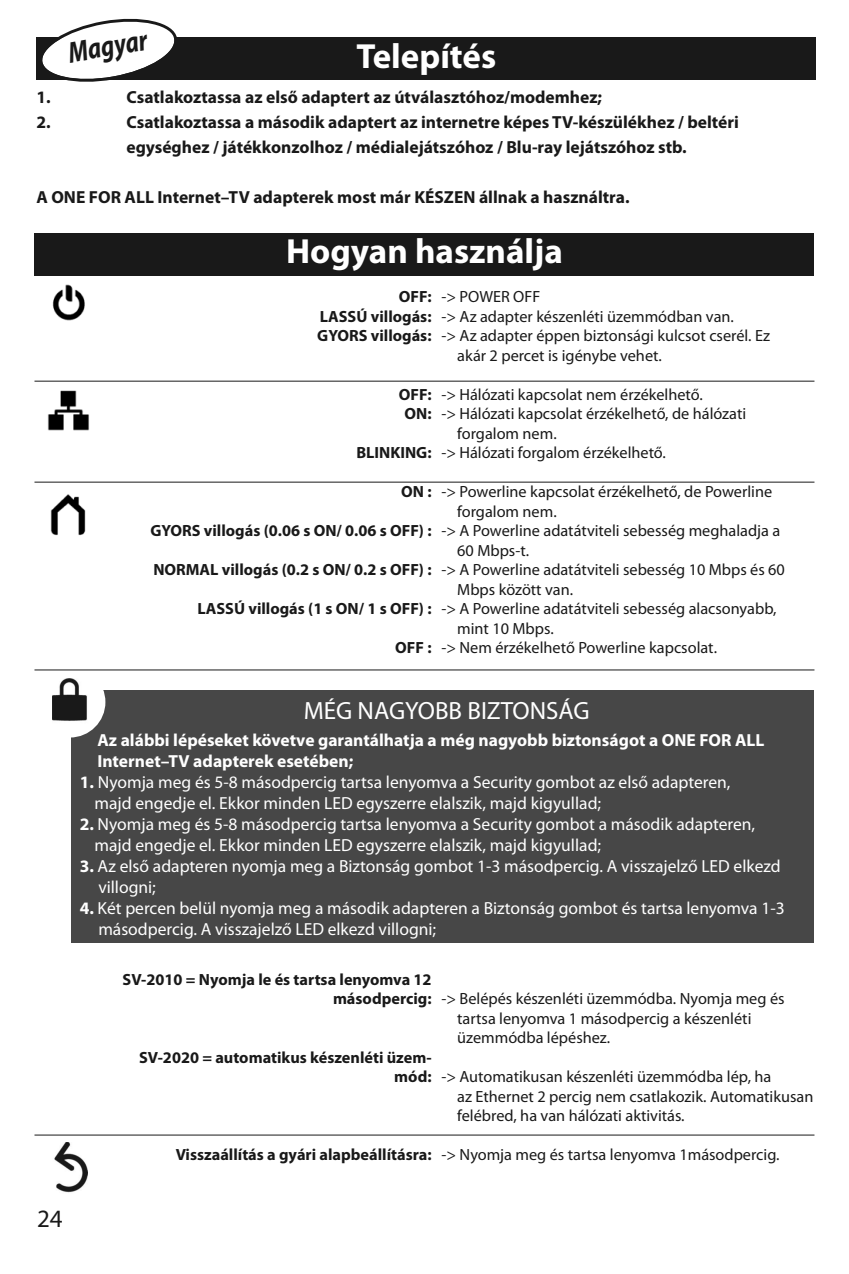
<style>
.page{position:relative;width:849px;height:1274px;background:#fff}
.page>*{position:absolute;margin:0;border:0;box-sizing:border-box;transform-origin:0 0}
.t1{font:700 35px "Myriad Pro";color:#fff}
.t2{font:italic 700 30px "Myriad Pro";color:#191919;scale:.8 1}
.t3{font:25px "Myriad Pro";color:#fff}
.t4{font:25px "Myriad Pro";color:#191919}
.t5{font:17.5px/21px "Myriad Pro";color:#fff}
.t6{font:700 17.5px/25px "Myriad Pro";color:#191919}
.t7{font:700 17.5px/21px "Myriad Pro";color:#fff}
.t8{font:16.25px/19.5px "Myriad Pro";color:#191919}
.t9{font:700 16.25px/19.5px "Myriad Pro";color:#191919;text-align:right}
.s1{font-weight:700}
</style>
<div class="page">
<img style="left:54px;top:1142px;width:34px;height:51px">
<div style="left:36px;top:38px;width:780px;height:42px;background:#191919"></div>
<svg style="left:37px;top:18px;width:143px;height:64px"></svg>
<img style="left:52px;top:284px;width:33px;height:37px">
<img style="left:48px;top:390px;width:41px;height:41px">
<img style="left:50px;top:494px;width:36px;height:42px">
<hr style="left:34px;top:381px;width:780px;height:1px;background:#191919">
<hr style="left:34px;top:482px;width:780px;height:1px;background:#191919">
<hr style="left:34px;top:1134px;width:780px;height:1px;background:#191919">
<div style="left:34px;top:233px;width:780px;height:42px;background:#191919"></div>
<div style="left:71px;top:690px;width:742px;height:253px;background:#474747"></div>
<div style="left:34px;top:666px;width:71px;height:71px;background:#fff;border-radius:50%"></div>
<img style="left:52px;top:678px;width:35px;height:43px">
<hr style="left:34px;top:669px;width:780px;height:1px;background:#191919">
<h2 class="t2" style="left:66px;top:42px;width:102px;rotate:-10deg">Magyar</h2>
<h1 class="t1" style="left:356px;top:43px;width:141px">Telepítés</h1>
<p class="t6" style="left:36px;top:86px;width:16px">1.</p>
<p class="t6" style="left:126px;top:86px;width:477px">Csatlakoztassa az első adaptert az útválasztóhoz/modemhez;</p>
<p class="t6" style="left:36px;top:111px;width:16px">2.</p>
<p class="t6" style="left:126px;top:111px;width:614px">Csatlakoztassa a második adaptert az internetre képes TV-készülékhez / beltéri egységhez / játékkonzolhoz / médialejátszóhoz / Blu-ray lejátszóhoz stb.</p>
<p class="t6" style="left:36px;top:186px;width:594px">A ONE FOR ALL Internet–TV adapterek most már KÉSZEN állnak a használtra.</p>
<h1 class="t1" style="left:286px;top:238px;width:278px">Hogyan használja</h1>
<p class="t9" style="left:317px;top:288px;width:116px;text-align:justify;text-indent:81px">OFF:<br>LASSÚ villogás:<br>GYORS villogás:</p>
<p class="t9" style="left:399px;top:386px;width:34px;text-align:center">OFF:<br>ON:</p>
<p class="t9" style="left:356px;top:444px;width:77px">BLINKING:</p>
<p class="t9" style="left:401px;top:483px;width:32px">ON:</p>
<p class="t9" style="left:150px;top:522px;width:283px">GYORS villogás (0.06 s ON/ 0.06 s OFF) :</p>
<p class="t9" style="left:153px;top:561px;width:280px">NORMAL villogás (0.2 s ON/ 0.2 s OFF) :</p>
<p class="t9" style="left:197px;top:600px;width:236px">LASSÚ villogás (1 s ON/ 1 s OFF) :</p>
<p class="t9" style="left:395px;top:639px;width:38px">OFF :</p>
<p class="t8" style="left:441px;top:288px;width:100px">-&gt; POWER OFF</p>
<p class="t8" style="left:441px;top:308px;width:294px">-&gt; Az adapter készenléti üzemmódban van.</p>
<p class="t8" style="left:441px;top:327px;width:330px">-&gt; Az adapter éppen biztonsági kulcsot cserél. Ez</p>
<p class="t8" style="left:457px;top:347px;width:206px">akár 2 percet is igénybe vehet.</p>
<p class="t8" style="left:441px;top:386px;width:263px">-&gt; Hálózati kapcsolat nem érzékelhető.</p>
<p class="t8" style="left:441px;top:405px;width:306px">-&gt; Hálózati kapcsolat érzékelhető, de hálózati</p>
<p class="t8" style="left:457px;top:425px;width:101px">forgalom nem.</p>
<p class="t8" style="left:441px;top:444px;width:226px">-&gt; Hálózati forgalom érzékelhető.</p>
<p class="t8" style="left:441px;top:483px;width:332px">-&gt; Powerline kapcsolat érzékelhető, de Powerline</p>
<p class="t8" style="left:457px;top:503px;width:101px">forgalom nem.</p>
<p class="t8" style="left:441px;top:522px;width:340px">-&gt; A Powerline adatátviteli sebesség meghaladja a</p>
<p class="t8" style="left:457px;top:542px;width:73px">60 Mbps-t.</p>
<p class="t8" style="left:441px;top:561px;width:345px">-&gt; A Powerline adatátviteli sebesség 10 Mbps és 60</p>
<p class="t8" style="left:457px;top:581px;width:117px">Mbps között van.</p>
<p class="t8" style="left:441px;top:600px;width:337px">-&gt; A Powerline adatátviteli sebesség alacsonyabb,</p>
<p class="t8" style="left:457px;top:620px;width:98px">mint 10 Mbps.</p>
<p class="t8" style="left:441px;top:639px;width:277px">-&gt; Nem érzékelhető Powerline kapcsolat.</p>
<h3 class="t3" style="left:304px;top:701px;width:287px">MÉG NAGYOBB BIZTONSÁG</h3>
<p class="t7" style="left:97px;top:730px;width:668px">Az alábbi lépéseket követve garantálhatja a még nagyobb biztonságot a ONE FOR ALL<br>Internet–TV adapterek esetében;</p>
<p class="t5" style="left:95px;top:772px;width:637px;text-indent:-15px"><span class="s1">1.</span> Nyomja meg és 5-8 másodpercig tartsa lenyomva a Security gombot az első adapteren, majd engedje el. Ekkor minden LED egyszerre elalszik, majd kigyullad;</p>
<p class="t5" style="left:95px;top:814px;width:662px;text-indent:-15px"><span class="s1">2.</span> Nyomja meg és 5-8 másodpercig tartsa lenyomva a Security gombot a második adapteren, majd engedje el. Ekkor minden LED egyszerre elalszik, majd kigyullad;</p>
<p class="t5" style="left:98px;top:856px;width:684px;text-indent:-19px"><span class="s1">3.</span> Az első adapteren nyomja meg a Biztonság gombot 1-3 másodpercig. A visszajelző LED elkezd villogni;</p>
<p class="t5" style="left:98px;top:898px;width:688px;text-indent:-19px"><span class="s1">4.</span> Két percen belül nyomja meg a második adapteren a Biztonság gombot és tartsa lenyomva 1-3 másodpercig. A visszajelző LED elkezd villogni;</p>
<h3 class="t4" style="left:37px;top:1209px;width:27px">24</h3>
<p class="t9" style="left:123px;top:971px;width:310px">SV-2010 = Nyomja le és tartsa lenyomva 12 másodpercig:</p>
<p class="t9" style="left:139px;top:1049px;width:294px">SV-2020 = automatikus készenléti üzem&shy;mód:</p>
<p class="t9" style="left:176px;top:1146px;width:257px">Visszaállítás a gyári alapbeállításra:</p>
<p class="t8" style="left:457px;top:990px;width:329px;text-indent:-16px">-&gt; Belépés készenléti üzemmódba. Nyomja meg és tartsa lenyomva 1 másodpercig a készenléti üzemmódba lépéshez.</p>
<p class="t8" style="left:457px;top:1068px;width:357px;text-indent:-16px">-&gt; Automatikusan készenléti üzemmódba lép, ha<br>az Ethernet 2 percig nem csatlakozik. Automatikusan felébred, ha van hálózati aktivitás.</p>
<p class="t8" style="left:441px;top:1146px;width:340px">-&gt; Nyomja meg és tartsa lenyomva 1másodpercig.</p>
</div>
